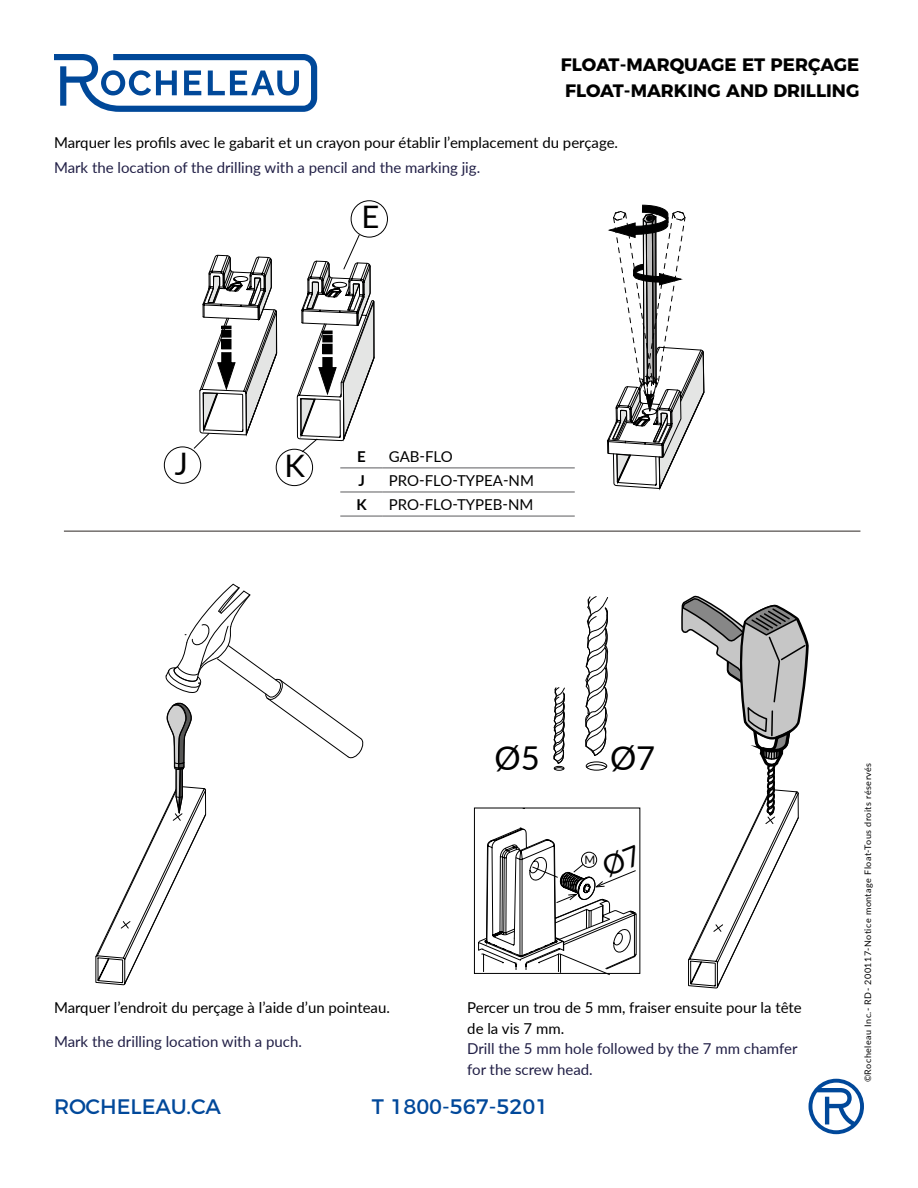
<style>
.page{position:relative;width:918px;height:1188px;background:#fff}
.page>*{position:absolute;margin:0;border:0;box-sizing:border-box;transform-origin:0 0}
.t1{font:32.85px "Lato";color:#000}
.t2{font:31.05px "Lato";color:#000}
.t3{font:21px "Montserrat";color:#00489a}
.t4{font:700 18px/25.7px "Montserrat";color:#000}
.t5{font:15px/21px "Lato";color:#000}
.t6{font:15px/21px "Lato";color:#211f46}
.t7{font:700 15px "Lato";color:#000}
.t8{font:11.7px "Lato";color:#000}
.t9{font:9px "Lato";letter-spacing:.05em;color:#000}
</style>
<div class="page">
<div style="left:351px;top:200px;width:37px;height:37px;border:1px solid #000;border-radius:50%"></div>
<svg style="left:681px;top:595px;width:128px;height:394px"></svg>
<svg style="left:585px;top:596px;width:24px;height:175px"></svg>
<svg style="left:553px;top:687px;width:12px;height:84px"></svg>
<svg style="left:607px;top:205px;width:98px;height:286px"></svg>
<div style="left:474px;top:808px;width:166px;height:166px;border:1px solid #000"></div>
<hr style="left:64px;top:530px;width:796px;height:2px;background:#736f6d">
<hr style="left:340px;top:468px;width:43px;height:1px;background:#5c5c5e">
<hr style="left:383px;top:468px;width:192px;height:1px;background:#5c5c5e">
<hr style="left:340px;top:492px;width:43px;height:1px;background:#5c5c5e">
<hr style="left:383px;top:492px;width:192px;height:1px;background:#5c5c5e">
<hr style="left:340px;top:516px;width:43px;height:1px;background:#5c5c5e">
<hr style="left:383px;top:516px;width:192px;height:1px;background:#5c5c5e">
<svg style="left:54px;top:54px;width:321px;height:931px"></svg>
<svg style="left:809px;top:1079px;width:55px;height:55px"></svg>
<svg style="left:477px;top:827px;width:164px;height:148px"></svg>
<p class="t4" style="left:561px;top:51px;width:300px">FLOAT-MARQUAGE ET PERÇAGE<br>FLOAT-MARKING AND DRILLING</p>
<p class="t5" style="left:54px;top:132px;width:566px">Marquer les profils avec le gabarit et un crayon pour établir l’emplacement du perçage.</p>
<p class="t6" style="left:54px;top:156px;width:428px">Mark the location of the drilling with a pencil and the marking jig.</p>
<h2 class="t2" style="left:362px;top:195px;width:19px">E</h2>
<h2 class="t2" style="left:175px;top:441px;width:15px">J</h2>
<h2 class="t2" style="left:284px;top:444px;width:22px">K</h2>
<p class="t7" style="left:357px;top:445px;width:10px">E</p>
<p class="t5" style="left:389px;top:445px;width:65px">GAB-FLO</p>
<p class="t7" style="left:358px;top:469px;width:8px">J</p>
<p class="t5" style="left:389px;top:469px;width:147px">PRO-FLO-TYPEA-NM</p>
<p class="t7" style="left:356px;top:494px;width:12px">K</p>
<p class="t5" style="left:389px;top:493px;width:146px">PRO-FLO-TYPEB-NM</p>
<p class="t5" style="left:54px;top:996px;width:337px">Marquer l’endroit du perçage à l’aide d’un pointeau.</p>
<p class="t6" style="left:54px;top:1030px;width:250px">Mark the drilling location with a puch.</p>
<h1 class="t1" style="left:494px;top:735px;width:47px">Ø5</h1>
<h1 class="t1" style="left:610px;top:735px;width:47px">Ø7</h1>
<p class="t8" style="left:585px;top:851px;width:12px">M</p>
<p class="t5" style="left:467px;top:996px;width:336px">Percer un trou de 5 mm, fraiser ensuite pour la tête de la vis 7 mm.</p>
<p class="t6" style="left:467px;top:1037px;width:332px">Drill the 5 mm hole followed by the 7 mm chamfer for the screw head.</p>
<h3 class="t3" style="left:54px;top:1090px;width:169px">ROCHELEAU.CA</h3>
<h3 class="t3" style="left:372px;top:1090px;width:178px">T 1800-567-5201</h3>
<p class="t9" style="left:862px;top:1082px;width:321px;rotate:-90deg">©Rocheleau Inc.- RD- 200117-Notice montage Float-Tous droits réservés</p>
</div>
